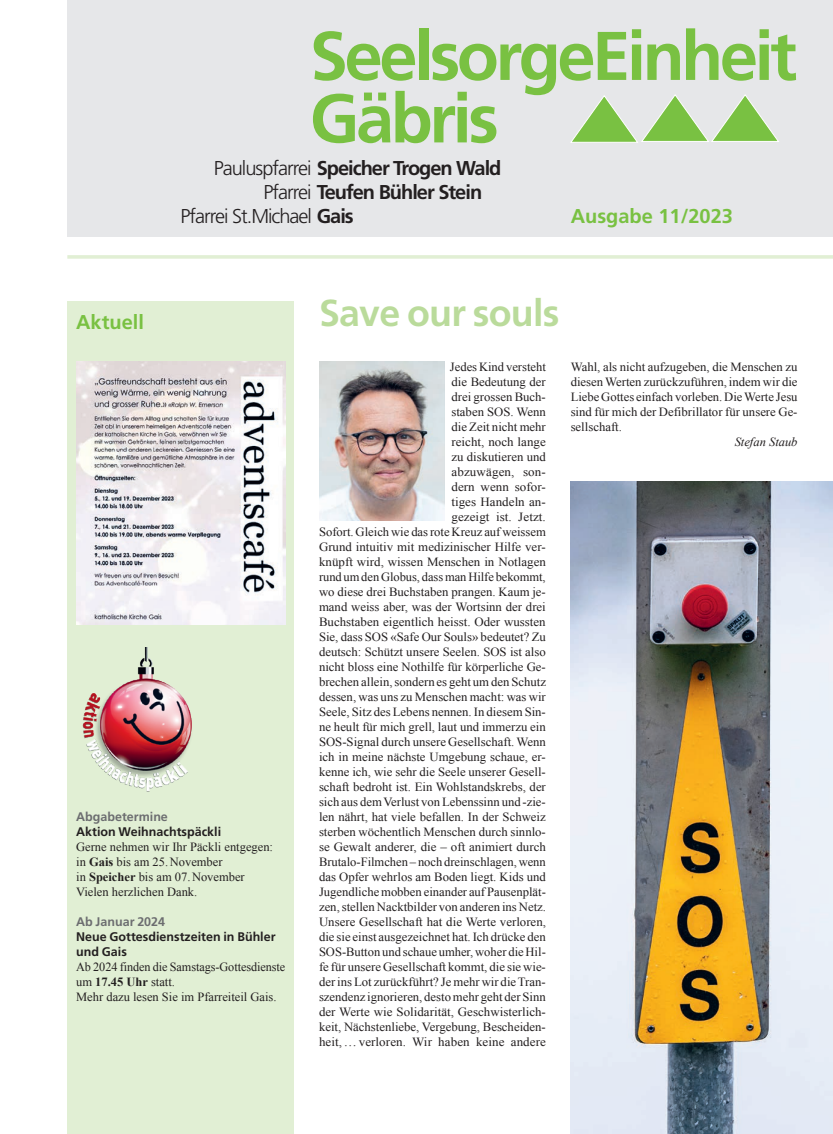
<style>
.page{position:relative;width:833px;height:1134px;background:#fff}
.page>*{position:absolute;margin:0;border:0;box-sizing:border-box;transform-origin:0 0}
.t1{font:700 68.75px/62.5px "Frutiger LT Std";letter-spacing:-.05em;color:#79c142}
.t2{font:700 37.5px "Frutiger LT Std";letter-spacing:-.02em;color:#badb9b}
.t3{font:700 20px "Frutiger LT Std";letter-spacing:-.05em;color:#231f20}
.t4{font:300 20px "Frutiger LT Std";letter-spacing:-.05em;color:#231f20}
.t5{font:700 20px "Frutiger LT Std";color:#79c142}
.t6{font:12.5px/15px "Times New Roman";color:#231f20}
.t7{font:700 12.5px/15px "Frutiger LT Std";color:#231f20}
.t8{font:700 12.5px "Frutiger LT Std";color:#6c6d70}
.t9{font:italic 12.5px "Times New Roman";color:#231f20}
.s1{font-weight:300}
.s2{font-weight:700}
</style>
<div class="page">
<div style="left:67px;top:0;width:766px;height:236px;background:#e6e7e9"></div>
<svg style="left:570px;top:94px;width:209px;height:49px"></svg>
<hr style="left:67px;top:255px;width:766px;height:4px;background:#e1efd4">
<img style="left:319px;top:362px;width:125px;height:158px">
<div style="left:67px;top:301px;width:227px;height:833px;background:#e1efd4"></div>
<img style="left:76px;top:361px;width:209px;height:264px">
<img style="left:82px;top:648px;width:110px;height:144px">
<img style="left:570px;top:482px;width:263px;height:652px">
<h3 class="t5" style="left:76px;top:311px;width:69px">Aktuell</h3>
<h1 class="t1" style="left:310px;top:25px;width:489px">SeelsorgeEinheit<br>Gäbris</h1>
<h3 class="t3" style="left:214px;top:156px;width:289px"><span class="s1">Pauluspfarrei</span> Speicher Trogen Wald</h3>
<h3 class="t3" style="left:263px;top:180px;width:220px"><span class="s1">Pfarrei</span> Teufen Bühler Stein</h3>
<h3 class="t4" style="left:180px;top:205px;width:175px">Pfarrei St.Michael <span class="s2">Gais</span></h3>
<h3 class="t5" style="left:570px;top:204px;width:164px">Ausgabe 11/2023</h3>
<h2 class="t2" style="left:319px;top:290px;width:242px">Save our souls</h2>
<p class="t8" style="left:76px;top:809px;width:93px">Abgabetermine</p>
<p class="t7" style="left:76px;top:824px;width:146px">Aktion Weihnachtspäckli</p>
<p class="t6" style="left:76px;top:839px;width:198px">Gerne nehmen wir Ihr Päckli entgegen: in <span class="s2">Gais</span> bis am 25.November<br>in <span class="s2">Speicher</span> bis am 07.November<br>Vielen herzlichen Dank.</p>
<p class="t8" style="left:76px;top:914px;width:90px">Ab Januar 2024</p>
<p class="t7" style="left:76px;top:929px;width:201px">Neue Gottesdienstzeiten in Bühler und Gais</p>
<p class="t6" style="left:76px;top:959px;width:211px">Ab 2024 finden die Samstags-Gottesdienste um <span class="s2">17.45 Uhr</span> statt.<br>Mehr dazu lesen Sie im Pfarreiteil Gais.</p>
<p class="t6" style="left:319px;top:359px;width:228px;text-align:right">Jedes Kind versteht<br>die Bedeutung der<br>drei grossen Buch-<br>staben SOS. Wenn<br>die Zeit nicht mehr<br>reicht, noch lange<br>zu diskutieren und<br>abzuwägen, son-<br>dern wenn sofor-<br>tiges Handeln an-<br>gezeigt ist. Jetzt.<br>Sofort. Gleich wie das rote Kreuz auf weissem Grund intuitiv mit medizinischer Hilfe ver&shy;knüpft wird, wissen Menschen in Notlagen rund um den Globus, dass man Hilfe bekommt, wo diese drei Buchstaben prangen. Kaum je&shy;mand weiss aber, was der Wortsinn der drei Buchstaben eigentlich heisst. Oder wussten Sie, dass SOS «Safe Our Souls» bedeutet? Zu deutsch: Schützt unsere Seelen. SOS ist also nicht bloss eine Nothilfe für körperliche Ge&shy;brechen allein, sondern es geht um den Schutz dessen, was uns zu Menschen macht: was wir Seele, Sitz des Lebens nennen. In diesem Sin&shy;ne heult für mich grell, laut und immerzu ein SOS-Signal durch unsere Gesellschaft. Wenn ich in meine nächste Umgebung schaue, er&shy;kenne ich, wie sehr die Seele unserer Gesell&shy;schaft bedroht ist. Ein Wohlstandskrebs, der sich aus dem Verlust von Lebenssinn und -zie&shy;len nährt, hat viele befallen. In der Schweiz sterben wöchentlich Menschen durch sinnlo&shy;se Gewalt anderer, die – oft animiert durch Brutalo-Filmchen – noch dreinschlagen, wenn das Opfer wehrlos am Boden liegt. Kids und Jugendliche mobben einander auf Pausenplät&shy;zen, stellen Nacktbilder von anderen ins Netz.<br>Unsere Gesellschaft hat die Werte verloren, die sie einst ausgezeichnet hat. Ich drücke den SOS-Button und schaue umher, woher die Hil&shy;fe für unsere Gesellschaft kommt, die sie wie&shy;der ins Lot zurückführt? Je mehr wir die Tran&shy;szendenz ignorieren, desto mehr geht der Sinn der Werte wie Solidarität, Geschwisterlich&shy;keit, Nächstenliebe, Vergebung, Bescheiden&shy;heit,…verloren. Wir haben keine andere</p>
<p class="t6" style="left:570px;top:359px;width:228px;text-align:justify">Wahl, als nicht aufzugeben, die Menschen zu diesen Werten zurückzuführen, indem wir die Liebe Gottes einfach vorleben. Die Werte Jesu sind für mich der Defibrillator für unsere Ge&shy;sellschaft.</p>
<p class="t9" style="left:734px;top:433px;width:64px">Stefan Staub</p>
</div>
